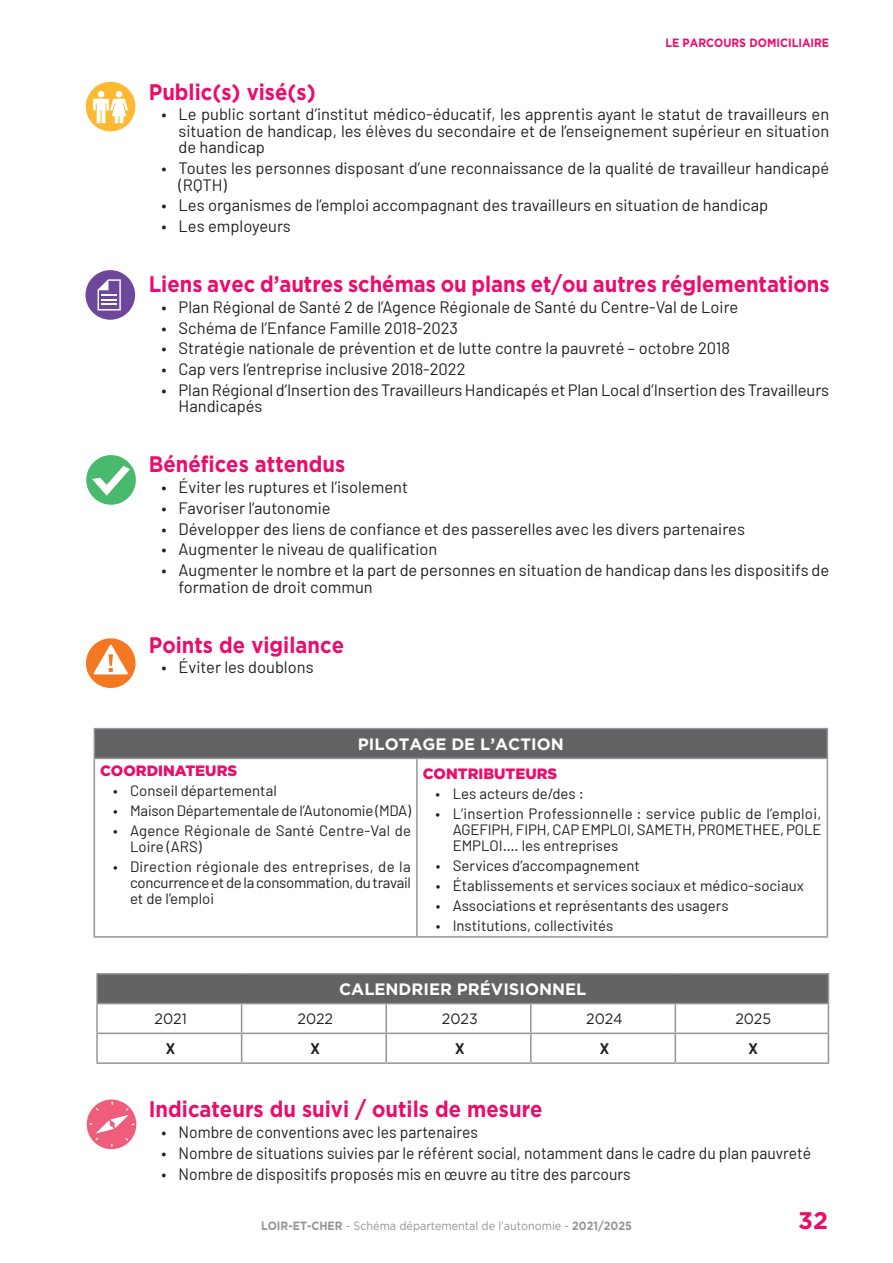
<style>
.page{position:relative;width:893px;height:1263px;background:#fff}
.page>*{position:absolute;margin:0;border:0;box-sizing:border-box;transform-origin:0 0}
.t1{font:700 24px "Gotham";color:#ec0c6a}
.t2{font:700 22.5px "Gotham";color:#ec0c6a;scale:.9 1}
.t3{font:16.5px/16.5px "Barlow";color:#231f20}
.t4{font:16.5px "Barlow";color:#231f20;scale:.95 1}
.t5{font:700 16.5px "Gotham";color:#fff}
.t6{font:15px/15.8px "Barlow";color:#231f20;text-align:justify}
.t7{font:900 15px "Gotham";color:#ec0c6a}
.t8{font:15px "Gotham";color:#231f20;scale:.95 1}
.t9{font:700 15px "Barlow";color:#231f20}
.t10{font:12px "Gotham";color:#939598;scale:.9 1}
.t11{font:700 12px "Gotham";color:#ec0c6a;scale:.9 1}
.s1{font-weight:700}
</style>
<div class="page">
<svg style="left:85px;top:81px;width:51px;height:51px"></svg>
<svg style="left:85px;top:270px;width:51px;height:50px"></svg>
<svg style="left:86px;top:455px;width:50px;height:50px"></svg>
<svg style="left:85px;top:638px;width:51px;height:50px"></svg>
<svg style="left:86px;top:1099px;width:51px;height:51px"></svg>
<div style="left:94px;top:729px;width:733px;height:29px;background:#636366"></div>
<hr style="left:94px;top:728px;width:323px;height:1px;background:#939598">
<svg style="left:94px;top:729px;width:1px;height:29px"></svg>
<hr style="left:417px;top:728px;width:411px;height:1px;background:#939598">
<svg style="left:827px;top:729px;width:1px;height:29px"></svg>
<hr style="left:94px;top:758px;width:323px;height:1px;background:#939598">
<hr style="left:94px;top:759px;width:1px;height:177px;background:#939598">
<hr style="left:417px;top:758px;width:411px;height:1px;background:#939598">
<hr style="left:416px;top:759px;width:2px;height:177px;background:#939598">
<hr style="left:827px;top:759px;width:1px;height:177px;background:#939598">
<hr style="left:94px;top:936px;width:323px;height:2px;background:#939598">
<hr style="left:417px;top:936px;width:411px;height:2px;background:#939598">
<div style="left:97px;top:974px;width:731px;height:29px;background:#636366"></div>
<hr style="left:96px;top:973px;width:146px;height:1px;background:#939598">
<hr style="left:96px;top:974px;width:2px;height:29px;background:#939598">
<hr style="left:242px;top:973px;width:144px;height:1px;background:#939598">
<hr style="left:386px;top:973px;width:145px;height:1px;background:#939598">
<hr style="left:531px;top:973px;width:144px;height:1px;background:#939598">
<hr style="left:675px;top:973px;width:154px;height:1px;background:#939598">
<hr style="left:96px;top:1003px;width:146px;height:1px;background:#939598">
<hr style="left:96px;top:1004px;width:2px;height:28px;background:#939598">
<hr style="left:242px;top:1003px;width:144px;height:1px;background:#939598">
<hr style="left:386px;top:1003px;width:145px;height:1px;background:#939598">
<hr style="left:385px;top:1004px;width:2px;height:28px;background:#939598">
<hr style="left:531px;top:1003px;width:144px;height:1px;background:#939598">
<hr style="left:675px;top:1003px;width:154px;height:1px;background:#939598">
<hr style="left:96px;top:1032px;width:146px;height:2px;background:#939598">
<hr style="left:96px;top:1034px;width:2px;height:28px;background:#939598">
<hr style="left:242px;top:1032px;width:144px;height:2px;background:#939598">
<svg style="left:241px;top:1004px;width:1px;height:58px"></svg>
<hr style="left:386px;top:1032px;width:145px;height:2px;background:#939598">
<hr style="left:385px;top:1034px;width:2px;height:28px;background:#939598">
<hr style="left:531px;top:1032px;width:144px;height:2px;background:#939598">
<svg style="left:530px;top:1004px;width:1px;height:58px"></svg>
<hr style="left:675px;top:1032px;width:154px;height:2px;background:#939598">
<svg style="left:675px;top:1004px;width:1px;height:58px"></svg>
<svg style="left:828px;top:974px;width:1px;height:88px"></svg>
<hr style="left:96px;top:1062px;width:146px;height:2px;background:#939598">
<hr style="left:242px;top:1062px;width:144px;height:2px;background:#939598">
<hr style="left:386px;top:1062px;width:145px;height:2px;background:#939598">
<hr style="left:531px;top:1062px;width:144px;height:2px;background:#939598">
<hr style="left:675px;top:1062px;width:154px;height:2px;background:#939598">
<p class="t11" style="left:665px;top:35px;width:183px">LE PARCOURS DOMICILIAIRE</p>
<h2 class="t2" style="left:149px;top:77px;width:187px">Public(s) visé(s)</h2>
<p class="t3" style="left:179px;top:106px;width:652px;text-align:justify;text-indent:-17px">• Le public sortant d’institut médico-éducatif, les apprentis ayant le statut de travailleurs en situation de handicap, les élèves du secondaire et de l’enseignement supérieur en situation de handicap</p>
<p class="t3" style="left:179px;top:159px;width:652px;text-indent:-17px">• Toutes les personnes disposant d’une reconnaissance de la qualité de travailleur handicapé (RQTH)</p>
<p class="t3" style="left:162px;top:197px;width:608px">• Les organismes de l’emploi accompagnant des travailleurs en situation de handicap</p>
<p class="t3" style="left:162px;top:217px;width:131px">• Les employeurs</p>
<h2 class="t2" style="left:149px;top:269px;width:758px">Liens avec d’autres schémas ou plans et/ou autres réglementations</h2>
<p class="t3" style="left:162px;top:298px;width:578px">• Plan Régional de Santé 2 de l’Agence Régionale de Santé du Centre-Val de Loire</p>
<p class="t3" style="left:162px;top:319px;width:298px">• Schéma de l’Enfance Famille 2018-2023</p>
<p class="t3" style="left:162px;top:340px;width:570px">• Stratégie nationale de prévention et de lutte contre la pauvreté – octobre 2018</p>
<p class="t3" style="left:162px;top:360px;width:306px">• Cap vers l’entreprise inclusive 2018-2022</p>
<p class="t3" style="left:179px;top:381px;width:652px;text-indent:-17px">• Plan Régional d’Insertion des Travailleurs Handicapés et Plan Local d’Insertion des Travailleurs<br>Handicapés</p>
<h2 class="t2" style="left:149px;top:449px;width:220px">Bénéfices attendus</h2>
<p class="t3" style="left:162px;top:478px;width:248px">• Éviter les ruptures et l’isolement</p>
<p class="t3" style="left:162px;top:499px;width:170px">• Favoriser l’autonomie</p>
<p class="t3" style="left:162px;top:520px;width:585px">• Développer des liens de confiance et des passerelles avec les divers partenaires</p>
<p class="t3" style="left:162px;top:541px;width:277px">• Augmenter le niveau de qualification</p>
<p class="t3" style="left:179px;top:561px;width:652px;text-indent:-17px">• Augmenter le nombre et la part de personnes en situation de handicap dans les dispositifs de formation de droit commun</p>
<h2 class="t2" style="left:149px;top:630px;width:218px">Points de vigilance</h2>
<p class="t3" style="left:162px;top:659px;width:154px">• Éviter les doublons</p>
<p class="t5" style="left:358px;top:733px;width:207px">PILOTAGE DE L’ACTION</p>
<p class="t7" style="left:100px;top:761px;width:138px">COORDINATEURS</p>
<p class="t6" style="left:113px;top:783px;width:165px">• Conseil départemental</p>
<p class="t6" style="left:113px;top:803px;width:299px">• Maison Départementale de l’Autonomie (MDA)</p>
<p class="t6" style="left:130px;top:823px;width:282px;text-indent:-17px">• Agence Régionale de Santé Centre-Val de<br>Loire (ARS)</p>
<p class="t6" style="left:130px;top:858px;width:282px;text-indent:-17px">• Direction régionale des entreprises, de la concurrence et de la consommation, du travail et de l’emploi</p>
<p class="t7" style="left:423px;top:764px;width:136px">CONTRIBUTEURS</p>
<p class="t6" style="left:436px;top:786px;width:150px">• Les acteurs de/des :</p>
<p class="t6" style="left:453px;top:806px;width:370px;text-indent:-17px">• L’insertion Professionnelle : service public de l’emploi, AGEFIPH, FIPH, CAP EMPLOI, SAMETH, PROMETHEE, POLE EMPLOI…. les entreprises</p>
<p class="t6" style="left:436px;top:857px;width:206px">• Services d’accompagnement</p>
<p class="t6" style="left:436px;top:877px;width:370px">• Établissements et services sociaux et médico-sociaux</p>
<p class="t6" style="left:436px;top:897px;width:294px">• Associations et représentants des usagers</p>
<p class="t6" style="left:436px;top:917px;width:179px">• Institutions, collectivités</p>
<p class="t5" style="left:339px;top:978px;width:249px">CALENDRIER PRÉVISIONNEL</p>
<p class="t8" style="left:155px;top:1009px;width:35px">2021</p>
<p class="t8" style="left:297px;top:1009px;width:39px">2022</p>
<p class="t8" style="left:442px;top:1009px;width:39px">2023</p>
<p class="t8" style="left:586px;top:1009px;width:40px">2024</p>
<p class="t8" style="left:735px;top:1009px;width:39px">2025</p>
<p class="t9" style="left:166px;top:1040px;width:11px">X</p>
<p class="t9" style="left:311px;top:1040px;width:11px">X</p>
<p class="t9" style="left:455px;top:1040px;width:11px">X</p>
<p class="t9" style="left:600px;top:1040px;width:11px">X</p>
<p class="t9" style="left:749px;top:1040px;width:11px">X</p>
<h2 class="t2" style="left:149px;top:1094px;width:439px">Indicateurs du suivi / outils de mesure</h2>
<p class="t4" style="left:162px;top:1122px;width:335px">• Nombre de conventions avec les partenaires</p>
<p class="t4" style="left:162px;top:1142px;width:685px">• Nombre de situations suivies par le référent social, notamment dans le cadre du plan pauvreté</p>
<p class="t4" style="left:162px;top:1163px;width:495px">• Nombre de dispositifs proposés mis en œuvre au titre des parcours</p>
<p class="t10" style="left:261px;top:1218px;width:414px"><span class="s1">LOIR-ET-CHER</span> - Schéma départemental de l’autonomie - <span class="s1">2021/2025</span></p>
<h1 class="t1" style="left:798px;top:1204px;width:31px">32</h1>
</div>
